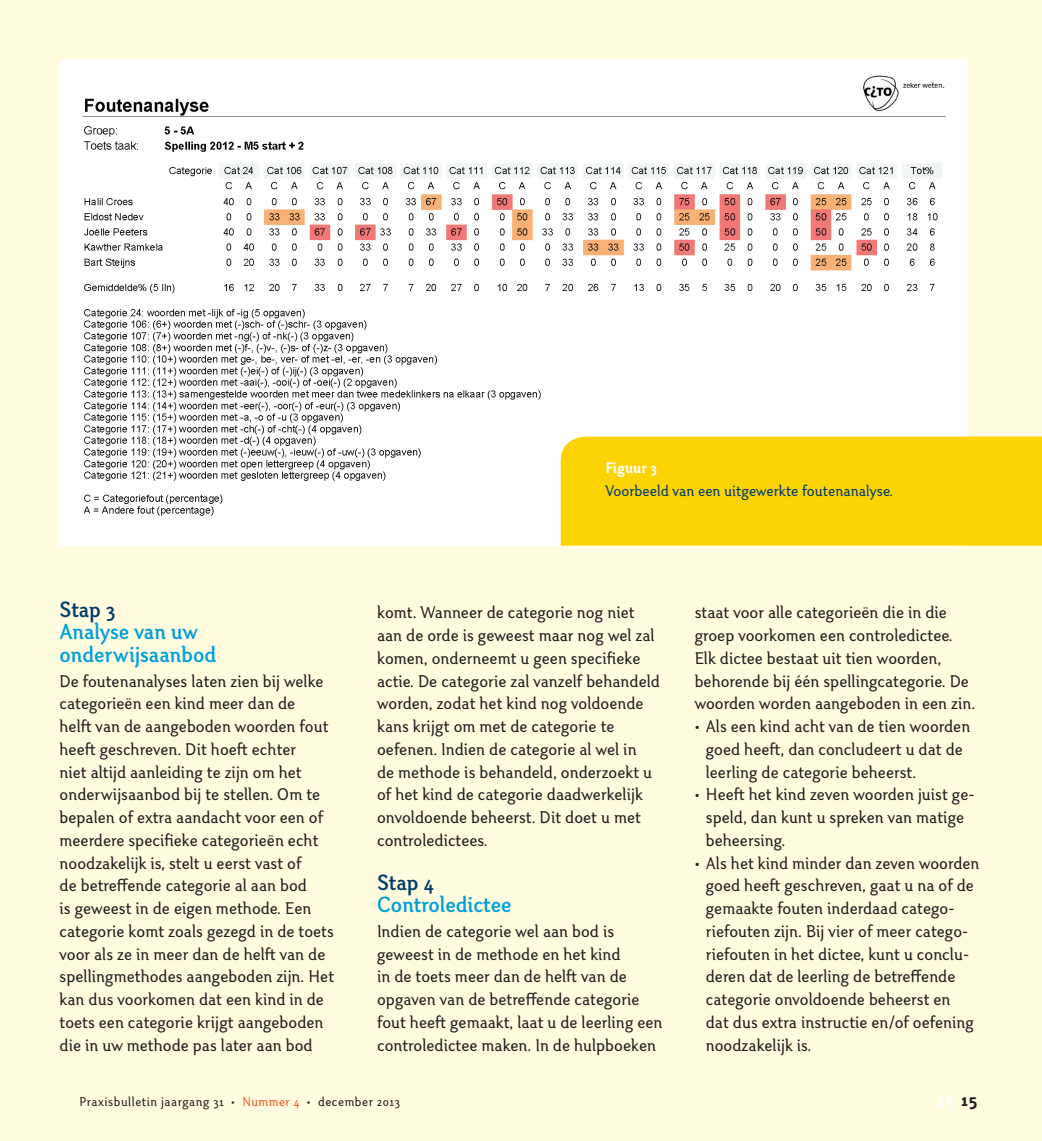
<style>
.page{position:relative;width:1042px;height:1141px;background:#fffce0}
.page>*{position:absolute;margin:0;border:0;box-sizing:border-box;transform-origin:0 0}
.t1{font:500 22.75px/22.8px "Otari";letter-spacing:.005em;color:#009fda}
.t2{font:700 19.25px "Otari";color:#fff}
.t3{font:17.5px/22.8px "Otari";letter-spacing:.005em;color:#231f20}
.t4{font:15.75px/22.8px "Otari";letter-spacing:.005em;color:#003c69}
.t5{font:13.12px "Otari";letter-spacing:.04em;color:#231f20}
.s1{color:#003c69}
.s2{font-weight:700;color:#fff}
.s3{color:#f15921}
.s4{color:#231f20}
</style>
<div class="page">
<div style="left:60px;top:60px;width:907px;height:486px;background:#fff"></div>
<img style="left:82px;top:75px;width:881px;height:449px">
<div style="left:561px;top:437px;width:481px;height:109px;background:#fed304"></div>
<p class="t1" style="left:60px;top:598px;width:158px"><span class="s1">Stap 3<br></span>Analyse van uw onderwijsaanbod</p>
<p class="t3" style="left:60px;top:669px;width:276px">De foutenanalyses laten zien bij welke categorieën een kind meer dan de<br>helft van de aangeboden woorden fout heeft geschreven. Dit hoeft echter<br>niet altijd aanleiding te zijn om het onderwijsaanbod bij te stellen. Om te bepalen of extra aandacht voor een of meerdere specifieke categorieën echt noodzakelijk is, stelt u eerst vast of<br>de betreffende categorie al aan bod<br>is geweest in de eigen methode. Een categorie komt zoals gezegd in de toets voor als ze in meer dan de helft van de spellingmethodes aangeboden zijn. Het kan dus voorkomen dat een kind in de toets een categorie krijgt aangeboden die in uw methode pas later aan bod</p>
<p class="t4" style="left:605px;top:456px;width:289px"><span class="s2">Figuur 3<br></span>Voorbeeld van een uitgewerkte foutenanalyse.</p>
<p class="t3" style="left:377px;top:601px;width:284px">komt. Wanneer de categorie nog niet aan de orde is geweest maar nog wel zal komen, onderneemt u geen specifieke actie. De categorie zal vanzelf behandeld worden, zodat het kind nog voldoende kans krijgt om met de categorie te oefenen. Indien de categorie al wel in<br>de methode is behandeld, onderzoekt u of het kind de categorie daadwerkelijk onvoldoende beheerst. Dit doet u met controledictees.</p>
<p class="t1" style="left:377px;top:871px;width:136px"><span class="s1">Stap 4<br></span>Controledictee</p>
<p class="t3" style="left:377px;top:920px;width:287px">Indien de categorie wel aan bod is geweest in de methode en het kind<br>in de toets meer dan de helft van de opgaven van de betreffende categorie fout heeft gemaakt, laat u de leerling een controledictee maken. In de hulpboeken</p>
<p class="t3" style="left:694px;top:601px;width:282px">staat voor alle categorieën die in die groep voorkomen een controledictee.<br>Elk dictee bestaat uit tien woorden, behorende bij één spellingcategorie. De woorden worden aangeboden in een zin.</p>
<p class="t3" style="left:706px;top:715px;width:266px;text-indent:-11px">• Als een kind acht van de tien woorden goed heeft, dan concludeert u dat de leerling de categorie beheerst.</p>
<p class="t3" style="left:706px;top:783px;width:270px;text-indent:-11px">• Heeft het kind zeven woorden juist ge&shy;speld, dan kunt u spreken van matige beheersing.</p>
<p class="t3" style="left:706px;top:851px;width:275px;text-indent:-11px">• Als het kind minder dan zeven woorden goed heeft geschreven, gaat u na of de gemaakte fouten inderdaad catego&shy;riefouten zijn. Bij vier of meer catego&shy;riefouten in het dictee, kunt u conclu&shy;deren dat de leerling de betreffende categorie onvoldoende beheerst en<br>dat dus extra instructie en/of oefening noodzakelijk is.</p>
<p class="t5" style="left:79px;top:1094px;width:322px">Praxisbulletin jaargang 31 • <span class="s3">Nummer 4</span> • december 2013</p>
<p class="t2" style="left:938px;top:1087px;width:41px">15 <span class="s4">15</span></p>
</div>
